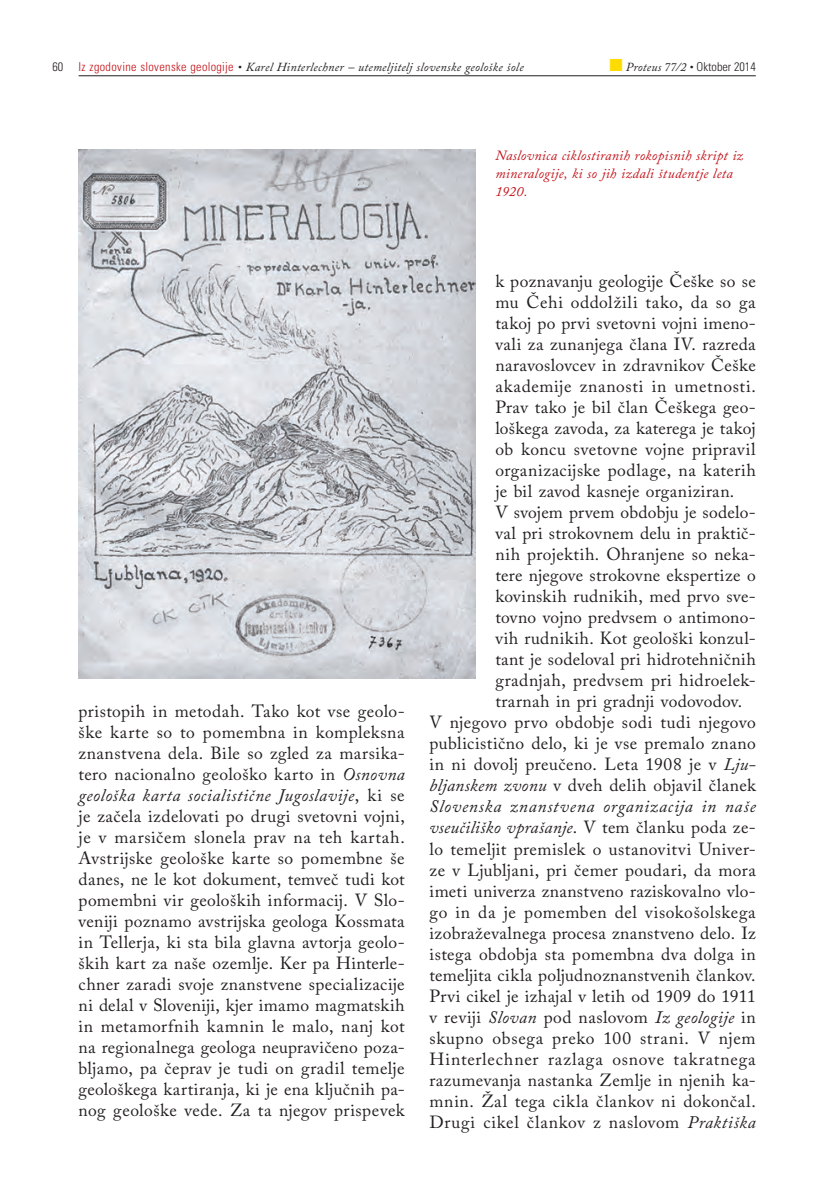
<style>
.page{position:relative;width:833px;height:1191px;background:#fff}
.page>*{position:absolute;margin:0;border:0;box-sizing:border-box;transform-origin:0 0}
.t1{font:17.5px/21px "Adobe Caslon Pro";letter-spacing:.025em;color:#231f20;text-align:justify}
.t2{font:italic 17.5px "Adobe Caslon Pro";letter-spacing:.015em;color:#231f20}
.t3{font:italic 17.5px "Adobe Caslon Pro";letter-spacing:.035em;color:#231f20}
.t4{font:17.5px "Adobe Caslon Pro";letter-spacing:.05em;color:#231f20}
.t5{font:italic 14px/17.8px "Adobe Caslon Pro";letter-spacing:.02em;color:#c2121a}
.t6{font:italic 12.25px "Adobe Caslon Pro";letter-spacing:.02em;color:#231f20}
.s1{font-family:"Univers";font-weight:300;font-style:normal;font-stretch:condensed}
.s2{font-family:"Univers";font-weight:300;font-style:normal;font-stretch:condensed;color:#c2121a}
.s3{color:#ffdc01}
.s4{font-style:italic}
.s5{font-style:normal}
</style>
<div class="page">
<hr style="left:79px;top:75px;width:677px;height:1px;background:#231f20">
<img style="left:79px;top:149px;width:396px;height:529px">
<p class="t6" style="left:53px;top:59px;width:472px"><span class="s1">60</span> <span class="s2">Iz zgodovine slovenske geologije</span> • Karel Hinterlechner – utemeljitelj slovenske geološke šole</p>
<p class="t6" style="left:609px;top:59px;width:148px"><span class="s3">■</span> Proteus 77/2 • <span class="s1">Oktober 2014</span></p>
<p class="t5" style="left:495px;top:146px;width:249px">Naslovnica ciklostiranih rokopisnih skript iz mineralogije, ki so jih izdali študentje leta<br>1920.</p>
<p class="t1" style="left:79px;top:700px;width:328px">pristopih in metodah. Tako kot vse geolo&shy;ške karte so to pomembna in kompleksna znanstvena dela. Bile so zgled za marsika&shy;tero nacionalno geološko karto in <span class="s4">Osnovna geološka karta socialistične Jugoslavije</span>, ki se je začela izdelovati po drugi svetovni vojni, je v marsičem slonela prav na teh kartah.<br>Avstrijske geološke karte so pomembne še danes, ne le kot dokument, temveč tudi kot pomembni vir geoloških informacij. V Slo&shy;veniji poznamo avstrijska geologa Kossmata in Tellerja, ki sta bila glavna avtorja geolo&shy;ških kart za naše ozemlje. Ker pa Hinterle&shy;chner zaradi svoje znanstvene specializacije ni delal v Sloveniji, kjer imamo magmatskih in metamorfnih kamnin le malo, nanj kot na regionalnega geologa neupravičeno poza&shy;bljamo, pa čeprav je tudi on gradil temelje geološkega kartiranja, ki je ena ključnih pa&shy;nog geološke vede. Za ta njegov prispevek</p>
<p class="t1" style="left:495px;top:270px;width:262px">k poznavanju geologije Češke so se</p>
<p class="t1" style="left:495px;top:291px;width:262px">mu Čehi oddolžili tako, da so ga</p>
<p class="t1" style="left:495px;top:312px;width:262px">takoj po prvi svetovni vojni imeno-</p>
<p class="t1" style="left:495px;top:333px;width:262px">vali za zunanjega člana IV. razreda</p>
<p class="t1" style="left:495px;top:354px;width:262px">naravoslovcev in zdravnikov Češke</p>
<p class="t1" style="left:495px;top:375px;width:262px">akademije znanosti in umetnosti.</p>
<p class="t1" style="left:495px;top:396px;width:262px">Prav tako je bil član Češkega geo-</p>
<p class="t1" style="left:495px;top:417px;width:262px">loškega zavoda, za katerega je takoj</p>
<p class="t1" style="left:495px;top:438px;width:262px">ob koncu svetovne vojne pripravil</p>
<p class="t1" style="left:495px;top:459px;width:262px">organizacijske podlage, na katerih</p>
<p class="t1" style="left:495px;top:480px;width:240px">je bil zavod kasneje organiziran.</p>
<p class="t1" style="left:495px;top:501px;width:262px">V svojem prvem obdobju je sodelo-</p>
<p class="t1" style="left:495px;top:522px;width:262px">val pri strokovnem delu in praktič-</p>
<p class="t1" style="left:495px;top:543px;width:262px">nih projektih. Ohranjene so neka-</p>
<p class="t1" style="left:495px;top:564px;width:262px">tere njegove strokovne ekspertize o</p>
<p class="t1" style="left:495px;top:585px;width:262px">kovinskih rudnikih, med prvo sve-</p>
<p class="t1" style="left:495px;top:606px;width:262px">tovno vojno predvsem o antimono-</p>
<p class="t1" style="left:495px;top:627px;width:262px">vih rudnikih. Kot geološki konzul-</p>
<p class="t1" style="left:495px;top:648px;width:262px">tant je sodeloval pri hidrotehničnih</p>
<p class="t1" style="left:495px;top:669px;width:262px">gradnjah, predvsem pri hidroelek-</p>
<p class="t1" style="left:495px;top:690px;width:248px">trarnah in pri gradnji vodovodov.</p>
<p class="t1" style="left:430px;top:711px;width:328px">V njegovo prvo obdobje sodi tudi njegovo</p>
<p class="t1" style="left:430px;top:732px;width:328px">publicistično delo, ki je vse premalo znano</p>
<p class="t1" style="left:430px;top:753px;width:328px">in ni dovolj preučeno. Leta 1908 je v <span class="s4">Lju-</span></p>
<p class="t1" style="left:430px;top:774px;width:328px"><span class="s4">bljanskem zvonu</span> v dveh delih objavil članek</p>
<p class="t3" style="left:430px;top:796px;width:328px">Slovenska znanstvena organizacija in naše</p>
<p class="t2" style="left:430px;top:817px;width:328px">vseučiliško vprašanje<span class="s5">. V tem članku poda ze-</span></p>
<p class="t1" style="left:430px;top:837px;width:328px">lo temeljit premislek o ustanovitvi Univer-</p>
<p class="t1" style="left:430px;top:858px;width:328px">ze v Ljubljani, pri čemer poudari, da mora</p>
<p class="t1" style="left:430px;top:879px;width:328px">imeti univerza znanstveno raziskovalno vlo-</p>
<p class="t1" style="left:430px;top:900px;width:328px">go in da je pomemben del visokošolskega</p>
<p class="t1" style="left:430px;top:921px;width:328px">izobraževalnega procesa znanstveno delo. Iz</p>
<p class="t1" style="left:430px;top:942px;width:328px">istega obdobja sta pomembna dva dolga in</p>
<p class="t1" style="left:430px;top:963px;width:328px">temeljita cikla poljudnoznanstvenih člankov.</p>
<p class="t1" style="left:430px;top:984px;width:328px">Prvi cikel je izhajal v letih od 1909 do 1911</p>
<p class="t1" style="left:430px;top:1005px;width:328px">v reviji <span class="s4">Slovan</span> pod naslovom <span class="s4">Iz geologije</span> in</p>
<p class="t1" style="left:430px;top:1026px;width:328px">skupno obsega preko 100 strani. V njem</p>
<p class="t4" style="left:430px;top:1048px;width:328px">Hinterlechner razlaga osnove takratnega</p>
<p class="t1" style="left:430px;top:1068px;width:328px">razumevanja nastanka Zemlje in njenih ka-</p>
<p class="t1" style="left:430px;top:1089px;width:328px">mnin. Žal tega cikla člankov ni dokončal.</p>
<p class="t1" style="left:430px;top:1110px;width:328px">Drugi cikel člankov z naslovom <span class="s4">Praktiška</span></p>
</div>
